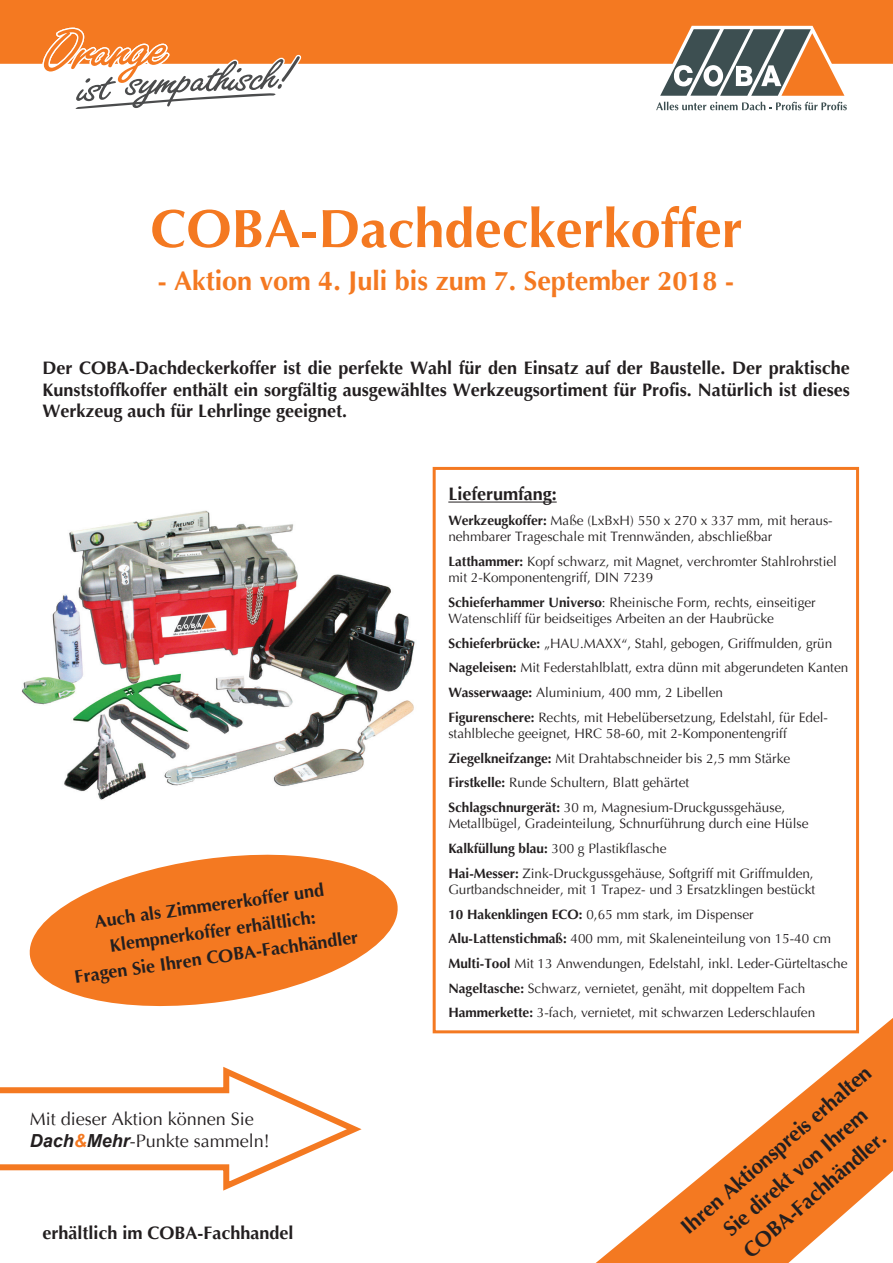
<style>
.page{position:relative;width:893px;height:1263px;background:#fff}
.page>*{position:absolute;margin:0;border:0;box-sizing:border-box;transform-origin:0 0}
.Überschrift_1_und_Pr{font:700 54px "Optima";color:#f47921}
.Überschrift_2_orange{font:700 27px "Optima";color:#f47921}
.Überschrift_2_orange-2{font:700 21px "Optima";color:#231f20}
.Text_12_fett{font:700 18px/21.6px "Optima";color:#231f20;text-align:justify}
.t1{font:18px/21.6px "Optima";color:#231f20}
.Text_12_fett-2{font:13.5px/16.2px "Optima";color:#231f20}
.s1{font-family:"Arial";font-weight:700;font-style:italic}
.s2{font-family:"Arial";font-weight:700;font-style:italic;color:#f47921}
.s3{font-weight:700}
</style>
<div class="page">
<img style="left:21px;top:510px;width:394px;height:290px">
<div style="left:433px;top:467px;width:426px;height:566px;border:3px solid #f47921"></div>
<hr style="left:448px;top:502px;width:109px;height:1px;background:#231f20">
<svg style="left:29px;top:854px;width:369px;height:153px;fill:#f47921"></svg>
<svg style="left:0;top:1066px;width:362px;height:125px"></svg>
<svg style="left:596px;top:1018px;width:297px;height:245px"></svg>
<div style="left:0;top:0;width:893px;height:64px;background:#f47921"></div>
<svg style="left:43px;top:28px;width:258px;height:81px"></svg>
<svg style="left:655px;top:26px;width:195px;height:84px"></svg>
<p class="Überschrift_1_und_Pr" style="left:150px;top:198px;width:594px">COBA-Dachdeckerkoffer</p>
<p class="Überschrift_2_orange" style="left:158px;top:265px;width:578px">- Aktion vom 4. Juli bis zum 7. September 2018 -</p>
<p class="Text_12_fett" style="left:43px;top:358px;width:809px">Der COBA-Dachdeckerkoffer ist die perfekte Wahl für den Einsatz auf der Baustelle. Der praktische Kunststoffkoffer enthält ein sorgfältig ausgewähltes Werkzeugsortiment für Profis. Natürlich ist dieses Werkzeug auch für Lehrlinge geeignet.</p>
<p class="Text_12_fett" style="left:93px;top:911px;width:233px;rotate:-8deg">Auch als Zimmererkoffer und</p>
<p class="Text_12_fett" style="left:109px;top:935px;width:209px;rotate:-8deg">Klempnerkoffer erhältlich:</p>
<p class="Text_12_fett" style="left:73px;top:966px;width:288px;rotate:-8deg">Fragen Sie Ihren COBA-Fachhändler</p>
<p class="t1" style="left:30px;top:1109px;width:242px">Mit dieser Aktion können Sie<br><span class="s1">Dach</span><span class="s2">&amp;</span><span class="s1">Mehr</span>-Punkte sammeln!</p>
<p class="Text_12_fett" style="left:43px;top:1223px;width:253px">erhältlich im COBA-Fachhandel</p>
<p class="Text_12_fett" style="left:448px;top:484px;width:110px">Lieferumfang:</p>
<p class="Text_12_fett-2" style="left:448px;top:512px;width:386px"><span class="s3">Werkzeugkoffer:</span> Maße (LxBxH) 550 x 270 x 337 mm, mit heraus&shy;nehmbarer Trageschale mit Trennwänden, abschließbar</p>
<p class="Text_12_fett-2" style="left:448px;top:553px;width:390px"><span class="s3">Latthammer:</span> Kopf schwarz, mit Magnet, verchromter Stahlrohrstiel mit 2-Komponentengriff, DIN 7239</p>
<p class="Text_12_fett-2" style="left:448px;top:594px;width:369px"><span class="s3">Schieferhammer Universo</span>: Rheinische Form, rechts, einseitiger<br>Watenschliff für beidseitiges Arbeiten an der Haubrücke</p>
<p class="Text_12_fett-2" style="left:448px;top:635px;width:385px"><span class="s3">Schieferbrücke:</span> „HAU.MAXX“, Stahl, gebogen, Griffmulden, grün</p>
<p class="Text_12_fett-2" style="left:448px;top:660px;width:401px"><span class="s3">Nageleisen:</span> Mit Federstahlblatt, extra dünn mit abgerundeten Kanten</p>
<p class="Text_12_fett-2" style="left:448px;top:685px;width:276px"><span class="s3">Wasserwaage:</span> Aluminium, 400 mm, 2 Libellen</p>
<p class="Text_12_fett-2" style="left:448px;top:709px;width:381px"><span class="s3">Figurenschere:</span> Rechts, mit Hebelübersetzung, Edelstahl, für Edel&shy;stahlbleche geeignet, HRC 58-60, mit 2-Komponentengriff</p>
<p class="Text_12_fett-2" style="left:448px;top:750px;width:343px"><span class="s3">Ziegelkneifzange:</span> Mit Drahtabschneider bis 2,5 mm Stärke</p>
<p class="Text_12_fett-2" style="left:448px;top:775px;width:242px"><span class="s3">Firstkelle:</span> Runde Schultern, Blatt gehärtet</p>
<p class="Text_12_fett-2" style="left:448px;top:800px;width:362px"><span class="s3">Schlagschnurgerät:</span> 30 m, Magnesium-Druckgussgehäuse,<br>Metallbügel, Gradeinteilung, Schnurführung durch eine Hülse</p>
<p class="Text_12_fett-2" style="left:448px;top:841px;width:220px"><span class="s3">Kalkfüllung blau:</span> 300 g Plastikflasche</p>
<p class="Text_12_fett-2" style="left:448px;top:865px;width:368px"><span class="s3">Hai-Messer:</span> Zink-Druckgussgehäuse, Softgriff mit Griffmulden,<br>Gurtbandschneider, mit 1 Trapez- und 3 Ersatzklingen bestückt</p>
<p class="Text_12_fett-2" style="left:448px;top:906px;width:307px"><span class="s3">10 Hakenklingen ECO:</span> 0,65 mm stark, im Dispenser</p>
<p class="Text_12_fett-2" style="left:448px;top:931px;width:384px"><span class="s3">Alu-Lattenstichmaß:</span> 400 mm, mit Skaleneinteilung von 15-40 cm</p>
<p class="Text_12_fett-2" style="left:448px;top:956px;width:401px"><span class="s3">Multi-Tool</span> Mit 13 Anwendungen, Edelstahl, inkl. Leder-Gürteltasche</p>
<p class="Text_12_fett-2" style="left:448px;top:980px;width:359px"><span class="s3">Nageltasche:</span> Schwarz, vernietet, genäht, mit doppeltem Fach</p>
<p class="Text_12_fett-2" style="left:448px;top:1005px;width:368px"><span class="s3">Hammerkette:</span> 3-fach, vernietet, mit schwarzen Lederschlaufen</p>
<p class="Überschrift_2_orange-2" style="left:676px;top:1221px;width:246px;rotate:-41deg">Ihren Aktionspreis erhalten</p>
<p class="Überschrift_2_orange-2" style="left:719px;top:1223px;width:184px;rotate:-41deg">Sie direkt von Ihrem</p>
<p class="Überschrift_2_orange-2" style="left:739px;top:1244px;width:183px;rotate:-41deg">COBA-Fachhändler.</p>
</div>
